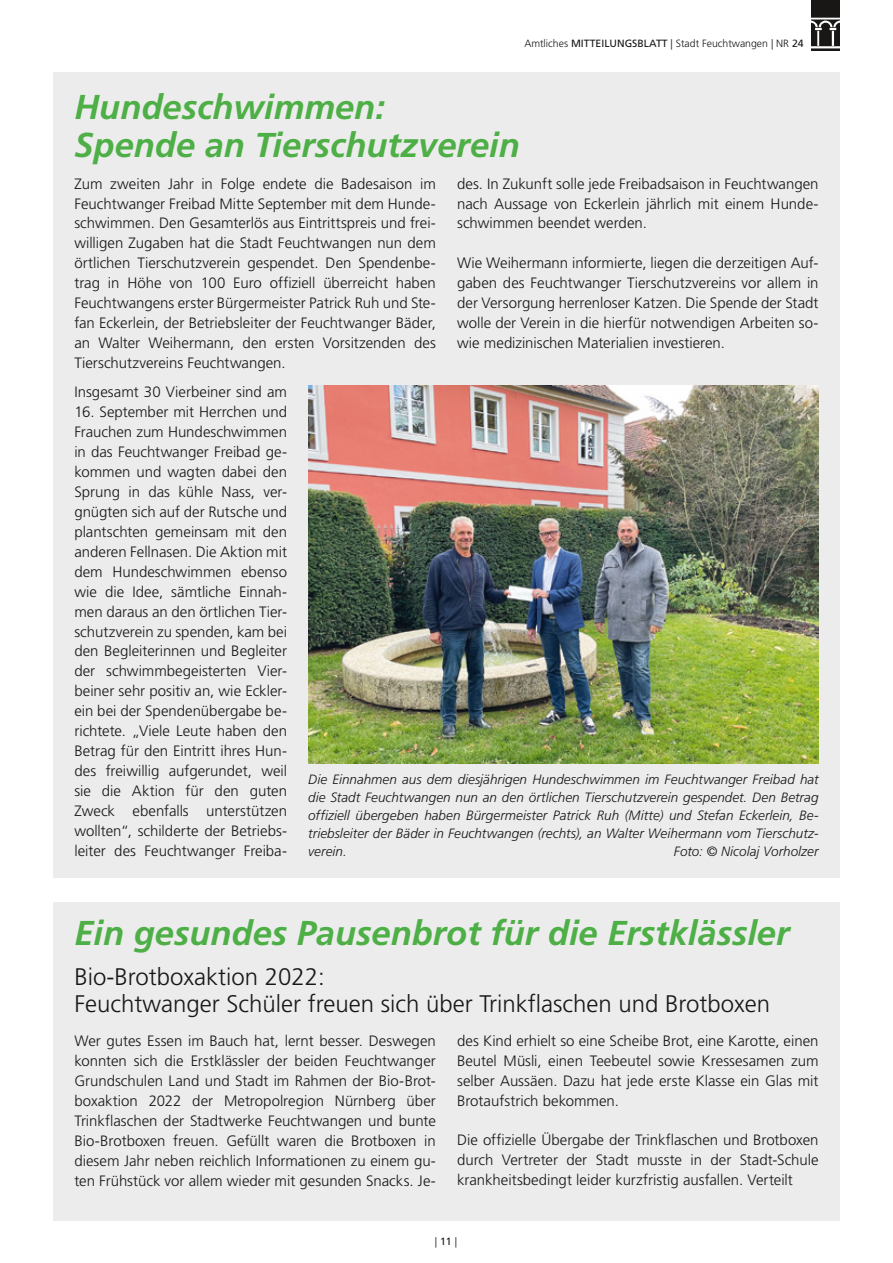
<style>
.page{position:relative;width:893px;height:1263px;background:#fff}
.page>*{position:absolute;margin:0;border:0;box-sizing:border-box;transform-origin:0 0}
.t1{font:italic 700 34.5px/37.5px "Frutiger";color:#4daf46}
.t2{font:300 24px/27px "Frutiger";color:#181716}
.t3{font:300 15px/20px "Frutiger";color:#181716;text-align:justify}
.t4{font:italic 300 13.5px/18px "Frutiger";color:#181716;text-align:justify}
.t5{font:300 10.5px "Frutiger";color:#181716}
.s1{font-weight:400}
</style>
<div class="page">
<img style="left:812px;top:0;width:28px;height:51px">
<div style="left:53px;top:72px;width:787px;height:805px;background:#ececec"></div>
<img style="left:308px;top:386px;width:511px;height:377px">
<div style="left:53px;top:901px;width:787px;height:319px;background:#ececec"></div>
<p class="t5" style="left:524px;top:37px;width:281px">Amtliches <span class="s1">MITTEILUNGSBLATT</span> | Stadt Feuchtwangen | NR <span class="s1">24</span></p>
<h1 class="t1" style="left:74px;top:89px;width:447px">Hundeschwimmen:<br>Spende an Tierschutzverein</h1>
<p class="t3" style="left:74px;top:174px;width:363px">Zum zweiten Jahr in Folge endete die Badesaison im Feuchtwanger Freibad Mitte September mit dem Hunde&shy;schwimmen. Den Gesamterlös aus Eintrittspreis und frei&shy;willigen Zugaben hat die Stadt Feuchtwangen nun dem örtlichen Tierschutzverein gespendet. Den Spendenbe&shy;trag in Höhe von 100 Euro offiziell überreicht haben Feuchtwangens erster Bürgermeister Patrick Ruh und Ste&shy;fan Eckerlein, der Betriebsleiter der Feuchtwanger Bäder, an Walter Weihermann, den ersten Vorsitzenden des Tierschutzvereins Feuchtwangen.</p>
<p class="t3" style="left:74px;top:382px;width:214px">Insgesamt 30 Vierbeiner sind am</p>
<p class="t3" style="left:74px;top:402px;width:214px">16. September mit Herrchen und Frauchen zum Hundeschwimmen in das Feuchtwanger Freibad ge&shy;kommen und wagten dabei den Sprung in das kühle Nass, ver&shy;gnügten sich auf der Rutsche und plantschten gemeinsam mit den anderen Fellnasen. Die Aktion mit dem Hundeschwimmen ebenso wie die Idee, sämtliche Einnah&shy;men daraus an den örtlichen Tier&shy;schutzverein zu spenden, kam bei den Begleiterinnen und Begleiter der schwimmbegeisterten Vier&shy;beiner sehr positiv an, wie Eckler&shy;ein bei der Spendenübergabe be&shy;richtete. „Viele Leute haben den Betrag für den Eintritt ihres Hun&shy;des freiwillig aufgerundet, weil sie die Aktion für den guten Zweck ebenfalls unterstützen wollten“, schilderte der Betriebs&shy;leiter des Feuchtwanger Freiba-</p>
<p class="t3" style="left:457px;top:174px;width:363px">des. In Zukunft solle jede Freibadsaison in Feuchtwangen nach Aussage von Eckerlein jährlich mit einem Hunde&shy;schwimmen beendet werden.</p>
<p class="t3" style="left:457px;top:253px;width:363px">Wie Weihermann informierte, liegen die derzeitigen Auf&shy;gaben des Feuchtwanger Tierschutzvereins vor allem in der Versorgung herrenloser Katzen. Die Spende der Stadt wolle der Verein in die hierfür notwendigen Arbeiten so&shy;wie medizinischen Materialien investieren.</p>
<p class="t4" style="left:308px;top:770px;width:512px">Die Einnahmen aus dem diesjährigen Hundeschwimmen im Feuchtwanger Freibad hat die Stadt Feuchtwangen nun an den örtlichen Tierschutzverein gespendet. Den Betrag offiziell übergeben haben Bürgermeister Patrick Ruh (Mitte) und Stefan Eckerlein, Be&shy;triebsleiter der Bäder in Feuchtwangen (rechts), an Walter Weihermann vom Tierschutz&shy;verein.</p>
<p class="t4" style="left:674px;top:842px;width:146px">Foto: © Nicolaj Vorholzer</p>
<h1 class="t1" style="left:74px;top:915px;width:717px">Ein gesundes Pausenbrot für die Erstklässler</h1>
<h2 class="t2" style="left:74px;top:964px;width:697px">Bio-Brotboxaktion 2022:<br>Feuchtwanger Schüler freuen sich über Trinkflaschen und Brotboxen</h2>
<p class="t3" style="left:74px;top:1031px;width:363px">Wer gutes Essen im Bauch hat, lernt besser. Deswegen konnten sich die Erstklässler der beiden Feuchtwanger Grundschulen Land und Stadt im Rahmen der Bio-Brot&shy;boxaktion 2022 der Metropolregion Nürnberg über Trinkflaschen der Stadtwerke Feuchtwangen und bunte Bio-Brotboxen freuen. Gefüllt waren die Brotboxen in diesem Jahr neben reichlich Informationen zu einem gu&shy;ten Frühstück vor allem wieder mit gesunden Snacks. Je-</p>
<p class="t3" style="left:457px;top:1031px;width:363px">des Kind erhielt so eine Scheibe Brot, eine Karotte, einen Beutel Müsli, einen Teebeutel sowie Kressesamen zum selber Aussäen. Dazu hat jede erste Klasse ein Glas mit Brotaufstrich bekommen.</p>
<p class="t3" style="left:457px;top:1130px;width:363px">Die offizielle Übergabe der Trinkflaschen und Brotboxen durch Vertreter der Stadt musste in der Stadt-Schule krankheitsbedingt leider kurzfristig ausfallen. Verteilt</p>
<p class="t5" style="left:435px;top:1236px;width:24px">| <span class="s1">11</span> |</p>
</div>
